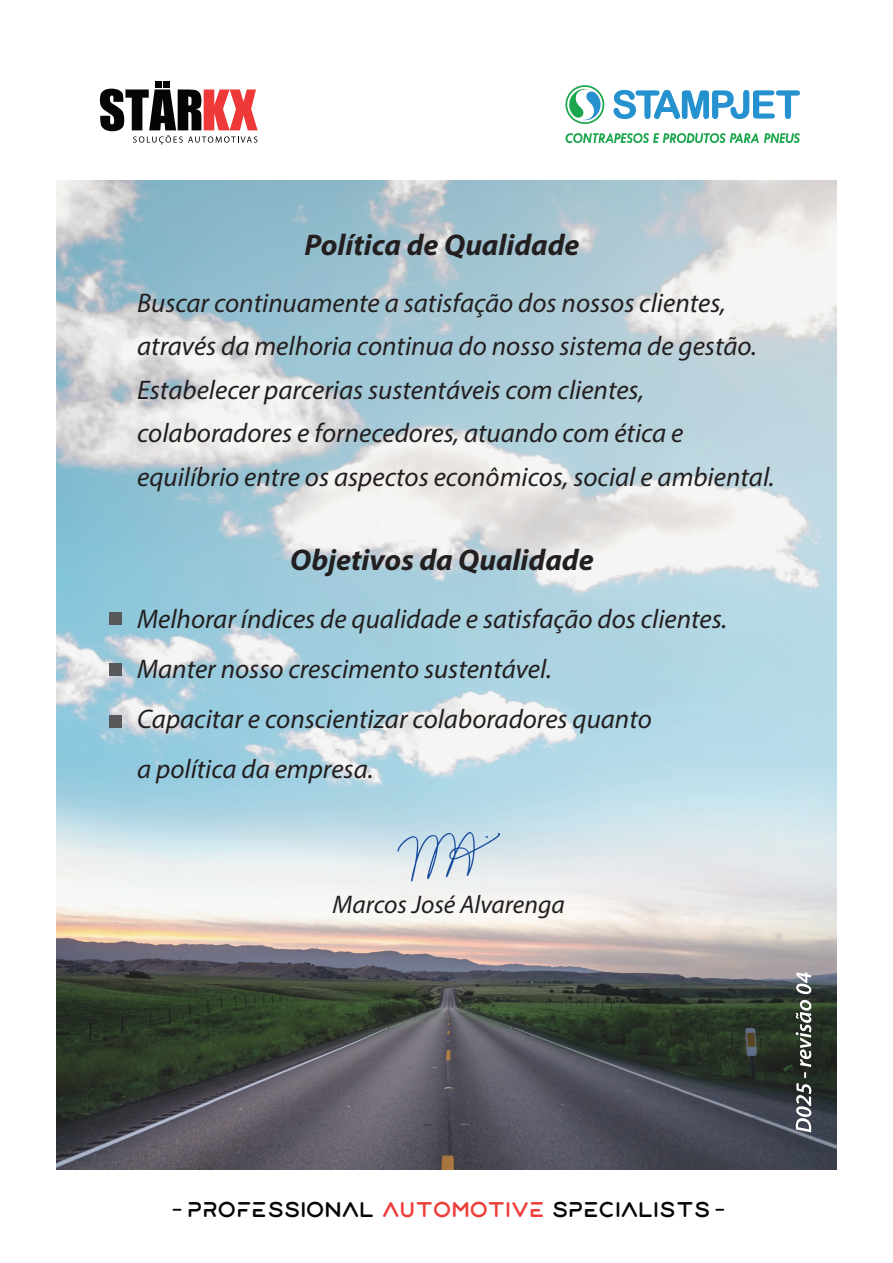
<style>
.page{position:relative;width:893px;height:1263px;background:#fff}
.page>*{position:absolute;margin:0;border:0;box-sizing:border-box;transform-origin:0 0}
.t1{font:italic 700 30px "Myriad Pro";color:#231f20}
.t2{font:italic 27px/43.5px "Myriad Pro";color:#231f20}
.t3{font:italic 25.5px "Myriad Pro";color:#231f20}
.t4{font:20.55px "Patron Personal Use Regular";letter-spacing:-.05em;color:#050605}
.s1{color:#ee3d39}
</style>
<div class="page">
<img style="left:57px;top:181px;width:779px;height:989px">
<svg style="left:173px;top:1209px;width:8px;height:2px"></svg>
<svg style="left:715px;top:1209px;width:9px;height:2px"></svg>
<div style="left:155px;top:81px;width:6px;height:7px;background:#050504"></div>
<div style="left:163px;top:81px;width:7px;height:7px;background:#050504"></div>
<svg style="left:100px;top:89px;width:158px;height:55px"></svg>
<svg style="left:565px;top:85px;width:40px;height:39px"></svg>
<svg style="left:613px;top:90px;width:187px;height:29px"></svg>
<svg style="left:565px;top:133px;width:235px;height:10px"></svg>
<div style="left:110px;top:612px;width:12px;height:12px;background:#57585a"></div>
<div style="left:110px;top:664px;width:12px;height:12px;background:#57585a"></div>
<div style="left:110px;top:715px;width:12px;height:13px;background:#57585a"></div>
<svg style="left:796px;top:1000px;width:15px;height:132px"></svg>
<svg style="left:796px;top:972px;width:15px;height:22px"></svg>
<img style="left:398px;top:832px;width:102px;height:49px">
<p class="t1" style="left:304px;top:226px;width:277px">Política de Qualidade</p>
<p class="t2" style="left:137px;top:280px;width:639px">Buscar continuamente a satisfação dos nossos clientes, através da melhoria continua do nosso sistema de gestão.<br>Estabelecer parcerias sustentáveis com clientes, colaboradores e fornecedores, atuando com ética e equilíbrio entre os aspectos econômicos, social e ambiental.</p>
<p class="t1" style="left:290px;top:541px;width:305px">Objetivos da Qualidade</p>
<p class="t2" style="left:137px;top:593px;width:592px;line-height:50.1px">Melhorar índices de qualidade e satisfação dos clientes.<br>Manter nosso crescimento sustentável.<br>Capacitar e conscientizar colaboradores quanto<br>a política da empresa.</p>
<p class="t3" style="left:333px;top:888px;width:234px">Marcos José Alvarenga</p>
<p class="t4" style="left:187px;top:1193px;width:526px">PROFESSIONAL <span class="s1">AUTOMOTIVE</span> SPECIALISTS</p>
</div>
